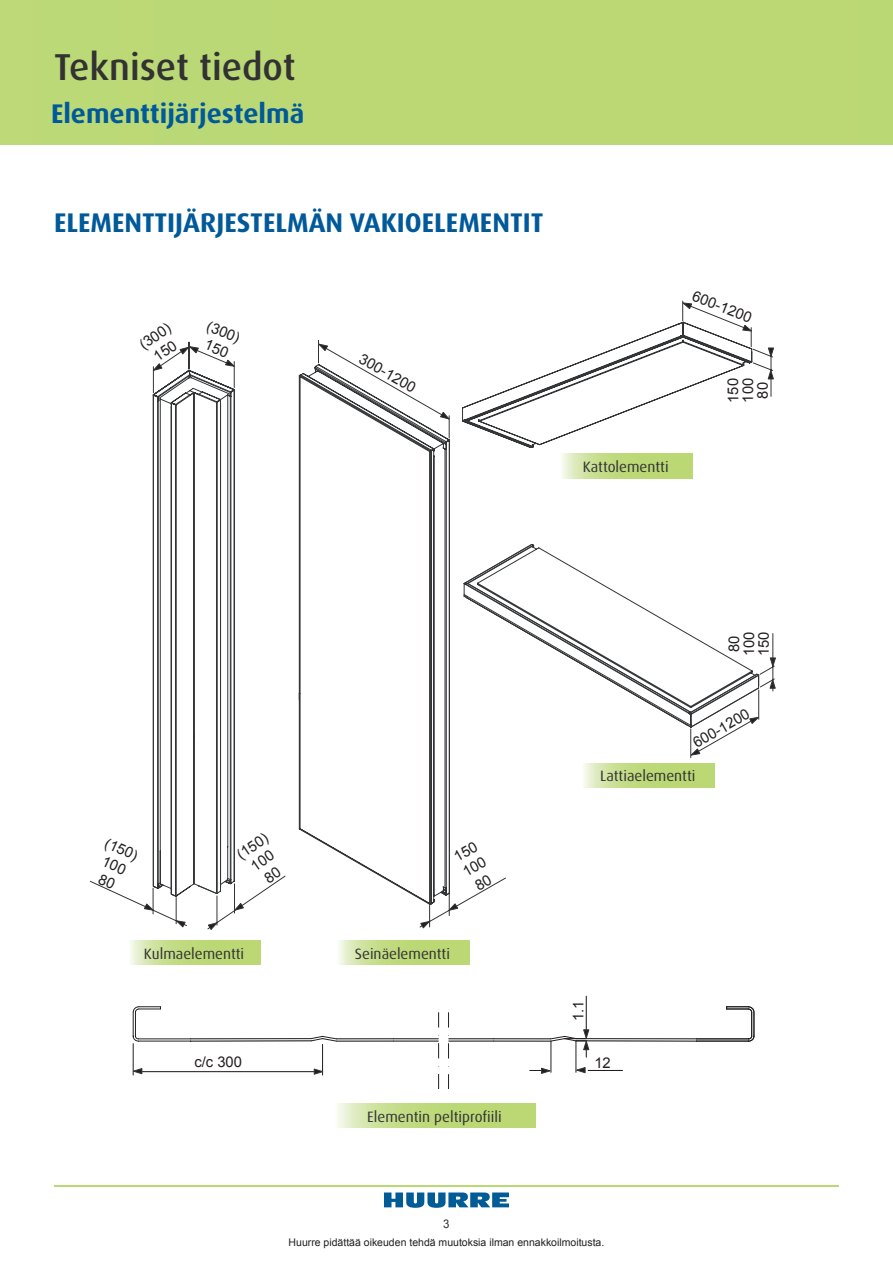
<style>
.page{position:relative;width:893px;height:1263px;background:#fff}
.page>*{position:absolute;margin:0;border:0;box-sizing:border-box;transform-origin:0 0}
.t1{font:500 37.5px "Dax OT";color:#333233}
.DAX_headline_2{font:700 27px "Dax OT";color:#005999}
.DAX_text_small{font:15px "Dax OT";color:#333233}
.t2{font:14.85px/17.7px "Arial";color:#231f20;text-align:justify}
.page_number{font:12px "Arial";color:#333233;scale:.95 1}
.t3{font:10.5px "Arial";color:#231f20}
</style>
<div class="page">
<div style="left:0;top:0;width:893px;height:145px;background:#bbd875"></div>
<svg style="left:384px;top:1192px;width:125px;height:16px"></svg>
<hr style="left:54px;top:1186px;width:785px;height:1px;background:#bad874">
<svg style="left:191px;top:1036px;width:146px;height:6px"></svg>
<hr style="left:191px;top:1040px;width:120px;height:1px;background:#231f20">
<hr style="left:138px;top:1041px;width:53px;height:1px;background:#231f20">
<hr style="left:138px;top:1038px;width:53px;height:1px;background:#231f20">
<hr style="left:336px;top:1041px;width:57px;height:1px;background:#231f20">
<hr style="left:336px;top:1038px;width:57px;height:1px;background:#231f20">
<hr style="left:393px;top:1038px;width:46px;height:1px;background:#231f20">
<hr style="left:393px;top:1041px;width:46px;height:1px;background:#231f20">
<hr style="left:494px;top:1038px;width:57px;height:1px;background:#231f20">
<hr style="left:494px;top:1041px;width:57px;height:1px;background:#231f20">
<hr style="left:449px;top:1041px;width:45px;height:1px;background:#231f20">
<hr style="left:449px;top:1038px;width:45px;height:1px;background:#231f20">
<hr style="left:133px;top:1043px;width:1px;height:32px;background:#231f20">
<hr style="left:322px;top:1044px;width:1px;height:31px;background:#231f20">
<hr style="left:138px;top:1071px;width:179px;height:1px;background:#231f20">
<svg style="left:133px;top:1006px;width:28px;height:35px"></svg>
<svg style="left:438px;top:1012px;width:1px;height:77px"></svg>
<svg style="left:448px;top:1012px;width:1px;height:77px"></svg>
<hr style="left:586px;top:996px;width:1px;height:36px;background:#231f20">
<hr style="left:551px;top:1041px;width:1px;height:31px;background:#231f20">
<hr style="left:576px;top:1041px;width:1px;height:31px;background:#231f20">
<hr style="left:588px;top:1070px;width:34px;height:1px;background:#231f20">
<svg style="left:314px;top:1068px;width:10px;height:7px"></svg>
<svg style="left:132px;top:1068px;width:11px;height:6px"></svg>
<svg style="left:550px;top:1006px;width:204px;height:51px"></svg>
<svg style="left:575px;top:1067px;width:11px;height:6px"></svg>
<svg style="left:530px;top:1067px;width:22px;height:7px"></svg>
<svg style="left:318px;top:340px;width:36px;height:24px"></svg>
<svg style="left:299px;top:364px;width:151px;height:535px"></svg>
<svg style="left:419px;top:877px;width:87px;height:52px"></svg>
<svg style="left:175px;top:920px;width:11px;height:8px"></svg>
<svg style="left:208px;top:922px;width:10px;height:8px"></svg>
<svg style="left:462px;top:301px;width:312px;height:147px"></svg>
<svg style="left:464px;top:544px;width:137px;height:39px"></svg>
<svg style="left:464px;top:583px;width:312px;height:175px"></svg>
<svg style="left:562px;top:454px;width:130px;height:24px;background:#c4dd89"></svg>
<svg style="left:584px;top:763px;width:130px;height:24px;background:#c4dd89"></svg>
<svg style="left:339px;top:941px;width:130px;height:24px;background:#c4dd89"></svg>
<svg style="left:130px;top:941px;width:131px;height:24px;background:#c4dd89"></svg>
<svg style="left:337px;top:1103px;width:198px;height:25px;background:#c4dd89"></svg>
<svg style="left:144px;top:341px;width:100px;height:570px"></svg>
<h1 class="t1" style="left:54px;top:44px;width:243px">Tekniset tiedot</h1>
<h2 class="DAX_headline_2" style="left:51px;top:97px;width:255px">Elementtijärjestelmä</h2>
<p class="DAX_headline_2" style="left:54px;top:205px;width:491px">ELEMENTTIJÄRJESTELMÄN VAKIOELEMENTIT</p>
<p class="t2" style="left:136px;top:339px;width:36px;rotate:-35deg">(300)</p>
<p class="t2" style="left:211px;top:317px;width:36px;rotate:22deg">(300)</p>
<p class="t2" style="left:365px;top:350px;width:64px;rotate:29deg">300-1200</p>
<p class="DAX_text_small" style="left:583px;top:457px;width:87px">Kattolementti</p>
<p class="t2" style="left:696px;top:287px;width:64px;rotate:21deg">600-1200</p>
<p class="t2" style="left:726px;top:403px;width:26px;line-height:14.9px;rotate:-90deg">150<br>100<br>80</p>
<p class="t2" style="left:109px;top:834px;width:36px;text-align:center;rotate:24deg">(150)<br>100<br>80</p>
<p class="t2" style="left:233px;top:849px;width:36px;text-align:center;rotate:-35deg">(150)<br>100<br>80</p>
<p class="t2" style="left:451px;top:850px;width:26px;rotate:-30deg">150<br>100<br>80</p>
<p class="DAX_text_small" style="left:144px;top:944px;width:102px">Kulmaelementti</p>
<p class="DAX_text_small" style="left:355px;top:944px;width:97px">Seinäelementti</p>
<p class="t2" style="left:194px;top:1053px;width:49px">c/c 300</p>
<p class="DAX_text_small" style="left:367px;top:1107px;width:136px">Elementin peltiprofiili</p>
<p class="page_number" style="left:443px;top:1216px;width:8px">3</p>
<p class="t2" style="left:727px;top:656px;width:26px;line-height:14.9px;text-align:left;rotate:-90deg">80<br>100<br>150</p>
<p class="t2" style="left:690px;top:736px;width:64px;rotate:-30deg">600-1200</p>
<p class="DAX_text_small" style="left:600px;top:766px;width:97px">Lattiaelementti</p>
<p class="t2" style="left:570px;top:1021px;width:22px;rotate:-90deg">1.1</p>
<p class="t2" style="left:594px;top:1054px;width:18px">12</p>
<p class="t3" style="left:289px;top:1236px;width:317px">Huurre pidättää oikeuden tehdä muutoksia ilman ennakkoilmoitusta.</p>
</div>
